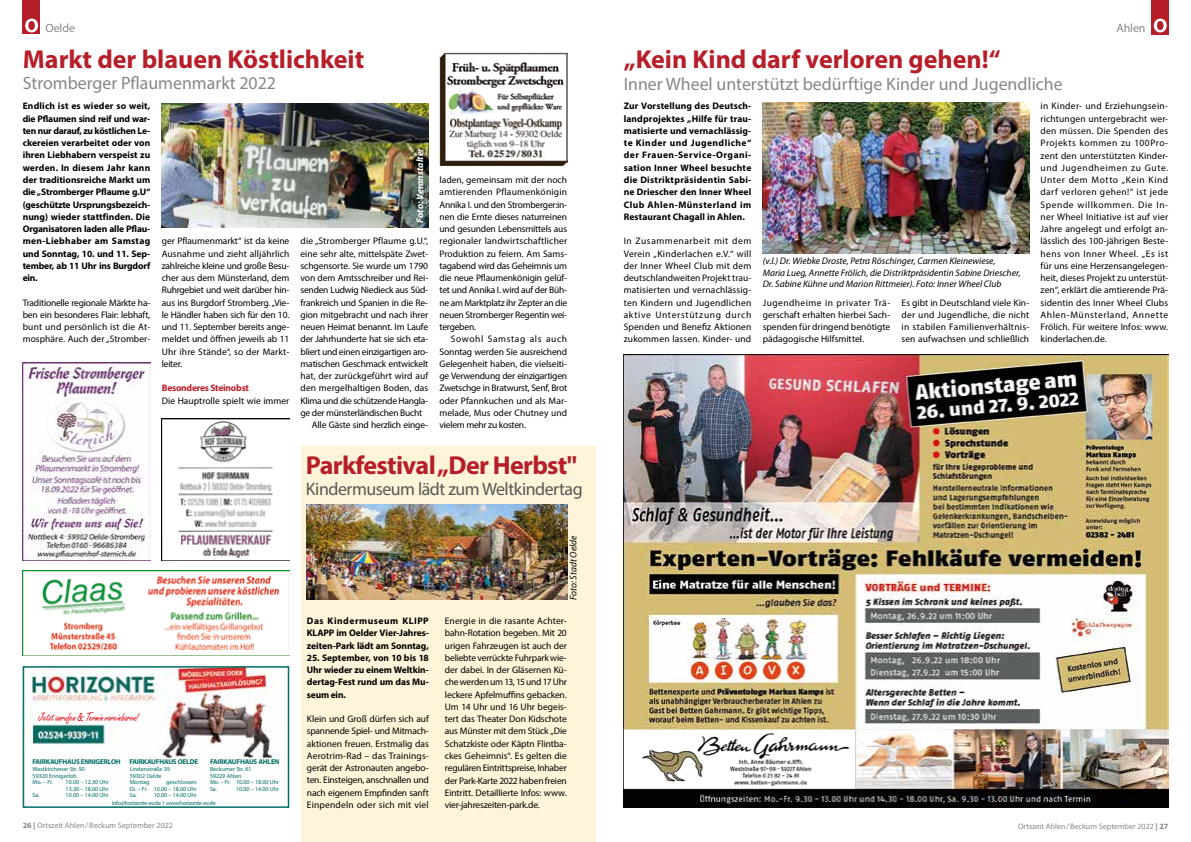
<style>
.page{position:relative;width:1191px;height:842px;background:#fff}
.page>*{position:absolute;margin:0;border:0;box-sizing:border-box;transform-origin:0 0}
.t1{font:700 26px "Myriad Pro";color:#b61f29}
.t2{font:700 26px "Myriad Pro";letter-spacing:-.025em;color:#b61f29}
.t3{font:18px "Myriad Pro";color:#878787}
.t4{font:18px "Myriad Pro";letter-spacing:-.025em;color:#575756}
.t5{font:12.1px "Freeport Plain";letter-spacing:-.02em;color:#e30613;scale:.91 1}
.t6{font:12px "Myriad Pro";letter-spacing:-.005em;color:#878787}
.t7{font:9.5px/12.3px "Myriad Pro";letter-spacing:-.01em;color:#000;text-align:justify}
.t8{font:700 9.5px/12.3px "Myriad Pro";letter-spacing:-.01em;color:#000;text-align:justify}
.t9{font:italic 9.5px/11.4px "Myriad Pro";color:#000}
.t10{font:9.5px "Myriad Pro";letter-spacing:.01em;color:#000}
.t11{font:9.5px "Myriad Pro";letter-spacing:.015em;color:#000}
.t12{font:700 9.5px "Myriad Pro";letter-spacing:-.025em;color:#b61f29}
.t13{font:italic 700 9.5px "Myriad Pro";letter-spacing:.015em;color:#fff}
.t14{font:8px "Myriad Pro";color:#878787}
.t15{font:700 7px "Myriad Pro";letter-spacing:-.02em;color:#006d67}
.t16{font:6px/6.5px "Myriad Pro";color:#006d67}
.t17{font:6px "Myriad Pro";letter-spacing:-.04em;color:#006d67}
.s1{font-weight:700}
</style>
<div class="page">
<div style="left:23px;top:0;width:17px;height:34px;background:#b61f29"></div>
<svg style="left:25px;top:19px;width:13px;height:13px"></svg>
<div style="left:300px;top:446px;width:295px;height:396px;background:#fef4d9"></div>
<img style="left:23px;top:571px;width:266px;height:85px">
<img style="left:162px;top:103px;width:266px;height:125px">
<img style="left:26px;top:669px;width:253px;height:93px">
<div style="left:23px;top:666px;width:266px;height:142px;border:2px solid #006d67"></div>
<img style="left:23px;top:362px;width:127px;height:199px">
<img style="left:162px;top:419px;width:127px;height:141px">
<div style="left:1151px;top:0;width:17px;height:34px;background:#b61f29"></div>
<svg style="left:1153px;top:19px;width:13px;height:13px"></svg>
<img style="left:439px;top:53px;width:128px;height:113px">
<img style="left:762px;top:102px;width:267px;height:151px">
<img style="left:624px;top:354px;width:544px;height:454px">
<img style="left:307px;top:505px;width:260px;height:95px">
<p class="t6" style="left:45px;top:20px;width:31px">Oelde</p>
<h1 class="t1" style="left:23px;top:42px;width:343px">Markt der blauen Köstlichkeit</h1>
<h2 class="t3" style="left:23px;top:72px;width:255px">Stromberger Pflaumenmarkt 2022</h2>
<p class="t8" style="left:23px;top:100px;width:129px">Endlich ist es wieder so weit, die Pflaumen sind reif und war&shy;ten nur darauf, zu köstlichen Le&shy;ckereien verarbeitet oder von ihren Liebhabern verspeist zu werden. In diesem Jahr kann der traditionsreiche Markt um die „Stromberger Pflaume g.U“ (geschützte Ursprungsbezeich&shy;nung) wieder stattfinden. Die Organisatoren laden alle Pflau&shy;men-Liebhaber am Samstag und Sonntag, 10. und 11. Sep&shy;tember, ab 11 Uhr ins Burgdorf ein.</p>
<p class="t7" style="left:23px;top:296px;width:129px">Traditionelle regionale Märkte ha&shy;ben ein besonderes Flair: lebhaft, bunt und persönlich ist die At&shy;mosphäre. Auch der „Stromber-</p>
<p class="t7" style="left:162px;top:235px;width:129px">ger Pflaumenmarkt“ ist da keine Ausnahme und zieht alljährlich zahlreiche kleine und große Besu&shy;cher aus dem Münsterland, dem Ruhrgebiet und weit darüber hin&shy;aus ins Burgdorf Stromberg. „Vie&shy;le Händler haben sich für den 10. und 11. September bereits ange&shy;meldet und öffnen jeweils ab 11<br>Uhr ihre Stände“, so der Markt&shy;leiter.</p>
<p class="t12" style="left:162px;top:382px;width:89px">Besonderes Steinobst</p>
<p class="t7" style="left:162px;top:394px;width:129px">Die Hauptrolle spielt wie immer</p>
<p class="t5" style="left:39px;top:709px;width:112px">Jetzt anrufen &amp; Termin vereinbaren!</p>
<p class="t15" style="left:32px;top:757px;width:167px">FAIRKAUFHAUS ENNIGERLOH FAIRKAUFHAUS OELDE</p>
<p class="t15" style="left:210px;top:757px;width:71px">FAIRKAUFHAUS AHLEN</p>
<p class="t16" style="left:33px;top:766px;width:54px">Westkirchener Str. 90<br>59320 Ennigerloh<br>Mo. – Fr.</p>
<p class="t16" style="left:130px;top:766px;width:42px">Lindenstraße 39<br>59302 Oelde<br>Montag</p>
<p class="t16" style="left:210px;top:766px;width:71px">Beckumer Str. 61<br>59229 Ahlen<br>Mo. – Fr. 10.00 – 18.00 Uhr<br>Sa.</p>
<p class="t16" style="left:130px;top:779px;width:69px;text-align:justify;text-indent:36px">geschlossen Di. – Fr. 10.00 – 18.00 Uhr Sa.</p>
<p class="t16" style="left:66px;top:779px;width:45px">10.00 – 12.30 Uhr<br>13.30 – 18.00 Uhr</p>
<p class="t16" style="left:236px;top:785px;width:45px">10.00 – 14.00 Uhr</p>
<p class="t16" style="left:154px;top:792px;width:45px">10.00 – 14.00 Uhr</p>
<p class="t16" style="left:33px;top:792px;width:9px">Sa.</p>
<p class="t16" style="left:66px;top:792px;width:45px">10.00 – 14.00 Uhr</p>
<p class="t17" style="left:112px;top:799px;width:105px">info@horizonte-ev.de I www.horizonte-ev.de</p>
<p class="t13" style="left:414px;top:223px;width:77px;rotate:-90deg">Foto: Veranstalter</p>
<p class="t7" style="left:439px;top:174px;width:129px">laden, gemeinsam mit der noch amtierenden Pflaumenkönigin Annika I. und den Stromberger:in&shy;nen die Ernte dieses naturreinen und gesunden Lebensmittels aus regionaler landwirtschaftlicher Produktion zu feiern. Am Sams&shy;tagabend wird das Geheimnis um die neue Pflaumenkönigin gelüf&shy;tet und Annika I. wird auf der Büh&shy;ne am Marktplatz ihr Zepter an die neuen Stromberger Regentin wei&shy;tergeben.</p>
<p class="t7" style="left:439px;top:333px;width:129px;text-indent:11px">Sowohl Samstag als auch Sonntag werden Sie ausreichend Gelegenheit haben, die vielseiti&shy;ge Verwendung der einzigartigen Zwetschge in Bratwurst, Senf, Brot oder Pfannkuchen und als Mar&shy;melade, Mus oder Chutney und vielem mehr zu kosten.</p>
<h1 class="t2" style="left:306px;top:448px;width:273px">Parkfestival „Der Herbst"</h1>
<h2 class="t4" style="left:306px;top:478px;width:278px">Kindermuseum lädt zum Weltkindertag</h2>
<p class="t9" style="left:567px;top:600px;width:66px;rotate:-90deg">Foto: Stadt Oelde</p>
<p class="t11" style="left:300px;top:235px;width:129px">die „Stromberger Pflaume g.U.“,</p>
<p class="t7" style="left:300px;top:247px;width:129px">eine sehr alte, mittelspäte Zwet-</p>
<p class="t7" style="left:300px;top:259px;width:129px">schgensorte. Sie wurde um 1790</p>
<p class="t7" style="left:300px;top:272px;width:129px">von dem Amtsschreiber und Rei-</p>
<p class="t7" style="left:300px;top:284px;width:129px">senden Ludwig Niedieck aus Süd-</p>
<p class="t7" style="left:300px;top:296px;width:129px">frankreich und Spanien in die Re-</p>
<p class="t7" style="left:300px;top:308px;width:129px">gion mitgebracht und nach ihrer</p>
<p class="t7" style="left:300px;top:321px;width:129px">neuen Heimat benannt. Im Laufe</p>
<p class="t7" style="left:300px;top:333px;width:129px">der Jahrhunderte hat sie sich eta-</p>
<p class="t7" style="left:300px;top:345px;width:129px">bliert und einen einzigartigen aro-</p>
<p class="t7" style="left:300px;top:357px;width:129px">matischen Geschmack entwickelt</p>
<p class="t10" style="left:300px;top:370px;width:129px">hat, der zurückgeführt wird auf</p>
<p class="t10" style="left:300px;top:382px;width:129px">den mergelhaltigen Boden, das</p>
<p class="t7" style="left:300px;top:394px;width:129px">Klima und die schützende Hangla-</p>
<p class="t7" style="left:300px;top:406px;width:123px">ge der münsterländischen Bucht</p>
<p class="t7" style="left:312px;top:419px;width:118px">Alle Gäste sind herzlich einge-</p>
<p class="t8" style="left:307px;top:614px;width:123px">Das Kindermuseum KLIPP KLAPP im Oelder Vier-Jahres&shy;zeiten-Park lädt am Sonntag,</p>
<p class="t8" style="left:307px;top:651px;width:123px">25. September, von 10 bis 18<br>Uhr wieder zu einem Weltkin&shy;dertag-Fest rund um das Mu&shy;seum ein.</p>
<p class="t7" style="left:307px;top:713px;width:123px">Klein und Groß dürfen sich auf spannende Spiel- und Mitmach&shy;aktionen freuen. Erstmalig das Aerotrim-Rad – das Trainings&shy;gerät der Astronauten angebo&shy;ten. Einsteigen, anschnallen und nach eigenem Empfinden sanft Einpendeln oder sich mit viel</p>
<p class="t7" style="left:445px;top:615px;width:123px">Energie in die rasante Achter&shy;bahn-Rotation begeben. Mit 20 urigen Fahrzeugen ist auch der beliebte verrückte Fuhrpark wie&shy;der dabei. In der Gläsernen Kü&shy;che werden um 13, 15 und 17 Uhr leckere Apfelmuffins gebacken.<br>Um 14 Uhr und 16 Uhr begeis&shy;tert das Theater Don Kidschote aus Münster mit dem Stück „Die Schatzkiste oder Käptn Flintba&shy;ckes Geheimnis“. Es gelten die regulären Eintrittspreise, Inhaber der Park-Karte 2022 haben freien Eintritt. Detaillierte Infos: www. vier-jahreszeiten-park.de.</p>
<h1 class="t1" style="left:624px;top:42px;width:378px">„Kein Kind darf verloren gehen!“</h1>
<h2 class="t3" style="left:624px;top:72px;width:440px">Inner Wheel unterstützt bedürftige Kinder und Jugendliche</h2>
<p class="t6" style="left:1116px;top:20px;width:31px">Ahlen</p>
<p class="t8" style="left:624px;top:100px;width:129px">Zur Vorstellung des Deutsch&shy;landprojektes „Hilfe für trau&shy;matisierte und vernachlässig&shy;te Kinder und Jugendliche“ der Frauen-Service-Organi&shy;sation Inner Wheel besuchte die Distriktpräsidentin Sabi&shy;ne Driescher den Inner Wheel Club Ahlen-Münsterland im Restaurant Chagall in Ahlen.</p>
<p class="t7" style="left:624px;top:235px;width:129px">In Zusammenarbeit mit dem Verein „Kinderlachen e.V.“ will der Inner Wheel Club mit dem deutschlandweiten Projekt trau&shy;matisierten und vernachlässig&shy;ten Kindern und Jugendlichen aktive Unterstützung durch Spenden und Benefiz Aktionen zukommen lassen. Kinder- und</p>
<p class="t9" style="left:762px;top:255px;width:259px">(v.l.) Dr. Wiebke Droste, Petra Röschinger, Carmen Kleinewiese,<br>Maria Lueg, Annette Frölich, die Distriktpräsidentin Sabine Driescher,<br>Dr. Sabine Kühne und Marion Rittmeier). Foto: Inner Wheel Club</p>
<p class="t7" style="left:762px;top:296px;width:129px">Jugendheime in privater Trä&shy;gerschaft erhalten hierbei Sach&shy;spenden für dringend benötigte pädagogische Hilfsmittel.</p>
<p class="t7" style="left:901px;top:296px;width:129px">Es gibt in Deutschland viele Kin&shy;der und Jugendliche, die nicht in stabilen Familienverhältnis&shy;sen aufwachsen und schließlich</p>
<p class="t7" style="left:1040px;top:100px;width:129px">in Kinder- und Erziehungsein&shy;richtungen untergebracht wer&shy;den müssen. Die Spenden des Projekts kommen zu 100Pro&shy;zent den unterstützten Kinder&shy;und Jugendheimen zu Gute.<br>Unter dem Motto „Kein Kind darf verloren gehen!“ ist jede Spende willkommen. Die In&shy;ner Wheel Initiative ist auf vier Jahre angelegt und erfolgt an&shy;lässlich des 100-jährigen Beste&shy;hens von Inner Wheel. „Es ist für uns eine Herzensangelegen&shy;heit, dieses Projekt zu unterstüt&shy;zen“, erklärt die amtierende Prä&shy;sidentin des Inner Wheel Clubs Ahlen-Münsterland, Annette Frölich. Für weitere Infos: www. kinderlachen.de.</p>
<p class="t14" style="left:23px;top:821px;width:152px"><span class="s1">26 |</span> Ortszeit Ahlen/Beckum September 2022</p>
<p class="t14" style="left:1018px;top:821px;width:152px">Ortszeit Ahlen/Beckum September 2022 <span class="s1">| 27</span></p>
</div>
